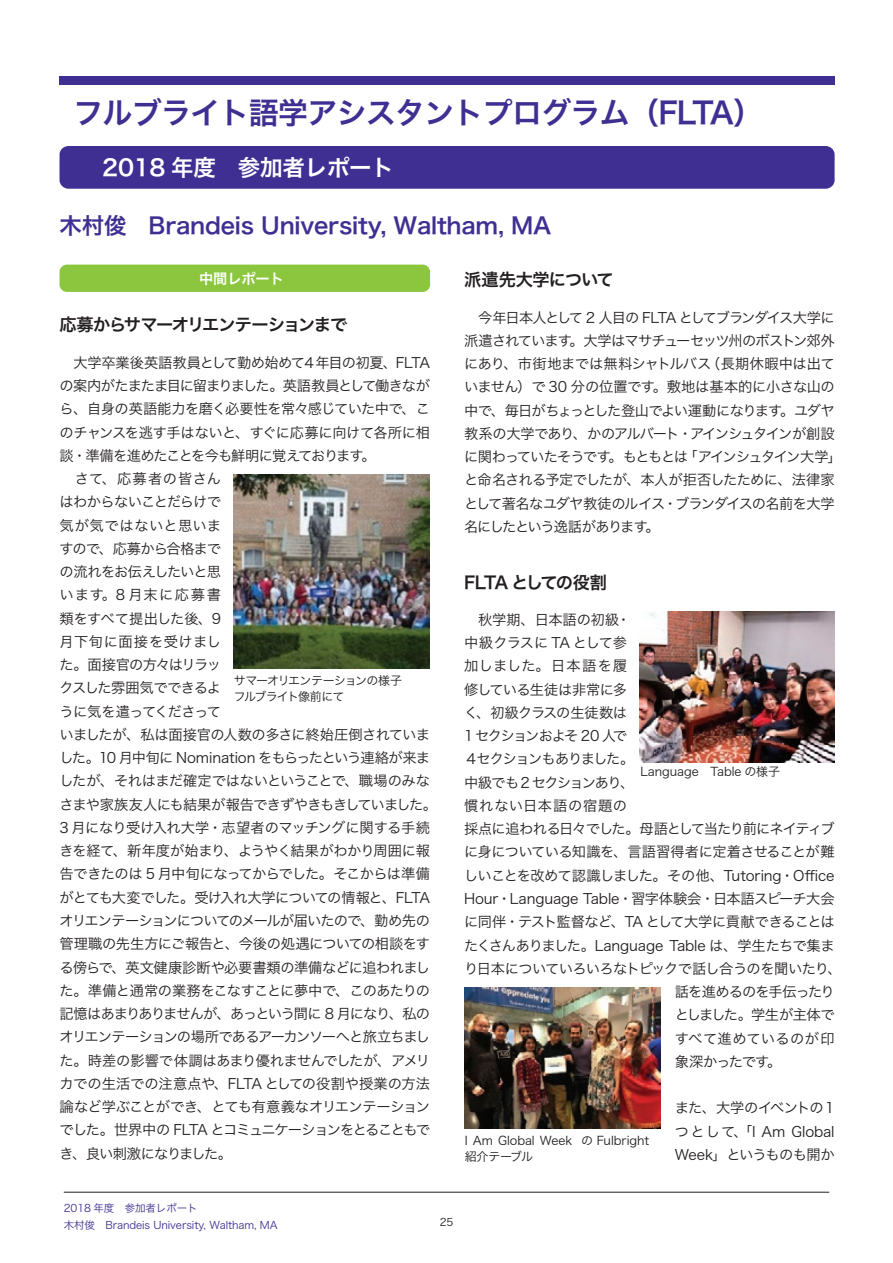
<style>
.page{position:relative;width:893px;height:1263px;background:#fff}
.page>*{position:absolute;margin:0;border:0;box-sizing:border-box;transform-origin:0 0}
.t1{font:30px "Hira Kaku Pro W6";letter-spacing:-.025em;color:#402f92}
.t2{font:22.5px "Hira Kaku Pro W6";letter-spacing:-.01em;color:#402f92}
.t3{font:22.5px "Hira Kaku Pro W6";letter-spacing:-.01em;color:#fff}
.t4{font:17.25px "Hira Kaku Pro W6";letter-spacing:-.065em;color:#231f20}
.t5{font:17.25px "Hira Kaku Pro W6";letter-spacing:-.105em;color:#231f20}
.t6{font:17.25px "Hira Kaku Pro W6";letter-spacing:-.035em;color:#231f20}
.t7{font:14.25px/23.2px "Hira Kaku Pro W3";letter-spacing:-.045em;color:#231f20}
.t8{font:14.25px "Hira Kaku Pro W3";letter-spacing:-.01em;color:#231f20}
.t9{font:14.25px "Hira Kaku Pro W3";letter-spacing:-.02em;color:#231f20}
.t10{font:14.25px "Hira Kaku Pro W3";letter-spacing:-.075em;color:#231f20}
.t11{font:14.25px "Hira Kaku Pro W3";letter-spacing:-.1em;color:#231f20}
.t12{font:14.25px "Hira Kaku Pro W3";letter-spacing:.055em;color:#231f20}
.t13{font:14.25px "Hira Kaku Pro W3";letter-spacing:-.105em;color:#231f20}
.t14{font:14.25px "Hira Kaku Pro W3";letter-spacing:.025em;color:#231f20}
.t15{font:14.25px "Hira Kaku Pro W6";letter-spacing:-.01em;color:#fff}
.t16{font:12px/16.5px "Hira Kaku Pro W3";letter-spacing:-.015em;color:#231f20}
.t17{font:12px/16.5px "Hira Kaku Pro W3";letter-spacing:-.07em;color:#231f20}
.t18{font:10.5px/16.5px "Hira Kaku Pro W3";letter-spacing:-.01em;color:#402f92}
.t19{font:10.5px "Hira Kaku Pro W3";color:#231f20}
</style>
<div class="page">
<div style="left:60px;top:146px;width:775px;height:43px;background:#402f92;border-radius:9px"></div>
<div style="left:60px;top:77px;width:775px;height:8px;background:#402f92"></div>
<hr style="left:64px;top:1192px;width:765px;height:1px;background:#231f20">
<div style="left:60px;top:265px;width:370px;height:27px;background:#8bc63e;border-radius:7px"></div>
<img style="left:233px;top:474px;width:196px;height:195px">
<img style="left:639px;top:611px;width:196px;height:151px">
<img style="left:465px;top:988px;width:195px;height:140px">
<h1 class="t1" style="left:73px;top:86px;width:691px">フルブライト語学アシスタントプログラム（FLTA）</h1>
<h2 class="t3" style="left:102px;top:147px;width:293px">2018 年度　参加者レポート</h2>
<h2 class="t2" style="left:60px;top:205px;width:493px">木村俊　Brandeis University, Waltham, MA</h2>
<p class="t15" style="left:199px;top:266px;width:86px">中間レポート</p>
<p class="t4" style="left:60px;top:309px;width:289px">応募からサマーオリエンテーションまで</p>
<p class="t7" style="left:60px;top:350px;width:379px">　大学卒業後英語教員として勤め始めて４年目の初夏、FLTAの案内がたまたま目に留まりました。英語教員として働きながら、自身の英語能力を磨く必要性を常々感じていた中で、このチャンスを逃す手はないと、すぐに応募に向けて各所に相談・準備を進めたことを今も鮮明に覚えております。<br>　さて、応募者の皆さん<br>はわからないことだらけで<br>気が気ではないと思いま<br>すので、応募から合格まで<br>の流れをお伝えしたいと思<br>います。8 月末に応募書<br>類をすべて提出した後、9<br>月下旬に面接を受けまし<br>た。面接官の方々はリラッ<br>クスした雰囲気でできるよ<br>うに気を遣ってくださって<br>いましたが、私は面接官の人数の多さに終始圧倒されていました。10 月中旬に Nomination をもらったという連絡が来ましたが、それはまだ確定ではないということで、職場のみなさまや家族友人にも結果が報告できずやきもきしていました。<br>3 月になり受け入れ大学・志望者のマッチングに関する手続きを経て、新年度が始まり、ようやく結果がわかり周囲に報告できたのは 5 月中旬になってからでした。そこからは準備がとても大変でした。受け入れ大学についての情報と、FLTAオリエンテーションについてのメールが届いたので、勤め先の管理職の先生方にご報告と、今後の処遇についての相談をする傍らで、英文健康診断や必要書類の準備などに追われました。準備と通常の業務をこなすことに夢中で、このあたりの記憶はあまりありませんが、あっという間に 8 月になり、私のオリエンテーションの場所であるアーカンソーへと旅立ちました。時差の影響で体調はあまり優れませんでしたが、アメリカでの生活での注意点や、FLTA としての役割や授業の方法論など学ぶことができ、とても有意義なオリエンテーションでした。世界中の FLTA とコミュニケーションをとることもでき、良い刺激になりました。</p>
<p class="t17" style="left:234px;top:671px;width:170px">サマーオリエンテーションの様子フルブライト像前にて</p>
<p class="t6" style="left:464px;top:264px;width:151px">派遣先大学について</p>
<p class="t7" style="left:464px;top:305px;width:379px">　今年日本人として 2 人目の FLTA としてブランダイス大学に派遣されています。大学はマサチューセッツ州のボストン郊外にあり、市街地までは無料シャトルバス（長期休暇中は出ていません）で 30 分の位置です。敷地は基本的に小さな山の中で、毎日がちょっとした登山でよい運動になります。ユダヤ教系の大学であり、かのアルバート・アインシュタインが創設に関わっていたそうです。もともとは「アインシュタイン大学」と命名される予定でしたが、本人が拒否したために、法律家として著名なユダヤ教徒のルイス・ブランダイスの名前を大学名にしたという逸話があります。</p>
<p class="t5" style="left:464px;top:566px;width:145px">FLTA としての役割</p>
<p class="t8" style="left:464px;top:607px;width:168px">　秋学期、日本語の初級・</p>
<p class="t7" style="left:464px;top:630px;width:165px">中級クラスに TA として参</p>
<p class="t12" style="left:464px;top:653px;width:165px">加しました。日本語を履</p>
<p class="t7" style="left:464px;top:677px;width:165px">修している生徒は非常に多</p>
<p class="t9" style="left:464px;top:700px;width:165px">く、初級クラスの生徒数は</p>
<p class="t13" style="left:464px;top:723px;width:165px">1 セクションおよそ 20 人で</p>
<p class="t11" style="left:464px;top:746px;width:172px">４セクションもありました。</p>
<p class="t11" style="left:464px;top:770px;width:172px">中級でも 2 セクションあり、</p>
<p class="t12" style="left:464px;top:793px;width:165px">慣れない日本語の宿題の</p>
<p class="t10" style="left:464px;top:816px;width:372px">採点に追われる日々でした。母語として当たり前にネイティブ</p>
<p class="t7" style="left:464px;top:839px;width:372px">に身についている知識を、言語習得者に定着させることが難</p>
<p class="t9" style="left:464px;top:863px;width:372px">しいことを改めて認識しました。その他、Tutoring・Office</p>
<p class="t8" style="left:464px;top:886px;width:372px">Hour・Language Table・習字体験会・日本語スピーチ大会</p>
<p class="t7" style="left:464px;top:909px;width:372px">に同伴・テスト監督など、TA として大学に貢献できることは</p>
<p class="t8" style="left:464px;top:932px;width:372px">たくさんありました。Language Table は、学生たちで集ま</p>
<p class="t7" style="left:464px;top:956px;width:379px">り日本についていろいろなトピックで話し合うのを聞いたり、</p>
<p class="t7" style="left:675px;top:979px;width:161px">話を進めるのを手伝ったり</p>
<p class="t7" style="left:675px;top:1002px;width:161px">としました。学生が主体で</p>
<p class="t14" style="left:675px;top:1025px;width:161px">すべて進めているのが印</p>
<p class="t7" style="left:675px;top:1049px;width:108px">象深かったです。</p>
<p class="t7" style="left:675px;top:1095px;width:161px;text-align:justify">また、大学のイベントの 1つとして、「I Am Global Week」というものも開か</p>
<p class="t16" style="left:641px;top:762px;width:141px">Language　Table の様子</p>
<p class="t16" style="left:465px;top:1131px;width:186px">I Am Global Week の Fulbright紹介テーブル</p>
<p class="t18" style="left:64px;top:1199px;width:215px">2018 年度　参加者レポート<br>木村俊　Brandeis University, Waltham, MA</p>
<p class="t19" style="left:440px;top:1213px;width:15px">25</p>
</div>
